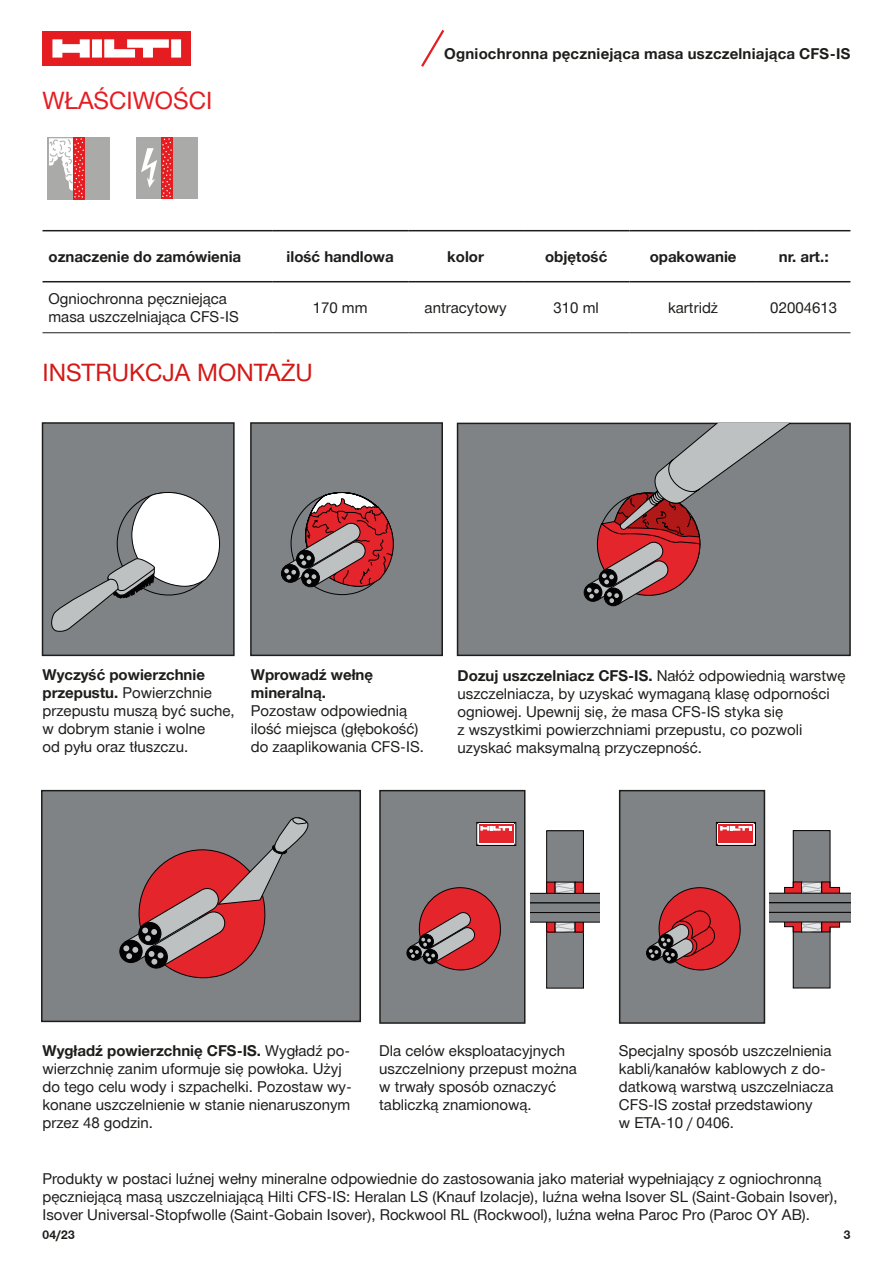
<style>
.page{position:relative;width:893px;height:1263px;background:#fff}
.page>*{position:absolute;margin:0;border:0;box-sizing:border-box;transform-origin:0 0}
.t1{font:24px "Hilti";color:#d31917}
.t2{font:24px "Hilti";color:#e51d22}
.t3{font:15px/18px "Hilti";color:#1d1d1b}
.t4{font:700 15px "Hilti";color:#1d1d1b}
.t5{font:700 12px "Hilti";color:#1d1d1b}
.s1{font-weight:700}
</style>
<div class="page">
<svg style="left:421px;top:30px;width:24px;height:37px"></svg>
<div style="left:43px;top:31px;width:148px;height:35px;background:#e51d21"></div>
<svg style="left:52px;top:39px;width:129px;height:19px"></svg>
<hr style="left:43px;top:230px;width:229px;height:1px;background:#1d1d1b">
<hr style="left:272px;top:230px;width:136px;height:1px;background:#1d1d1b">
<hr style="left:408px;top:230px;width:115px;height:1px;background:#1d1d1b">
<hr style="left:523px;top:230px;width:106px;height:1px;background:#1d1d1b">
<hr style="left:629px;top:230px;width:128px;height:1px;background:#1d1d1b">
<hr style="left:757px;top:230px;width:93px;height:1px;background:#1d1d1b">
<hr style="left:43px;top:332px;width:229px;height:1px;background:#1d1d1b">
<hr style="left:272px;top:332px;width:136px;height:1px;background:#1d1d1b">
<hr style="left:408px;top:332px;width:115px;height:1px;background:#1d1d1b">
<hr style="left:523px;top:332px;width:106px;height:1px;background:#1d1d1b">
<hr style="left:629px;top:332px;width:128px;height:1px;background:#1d1d1b">
<hr style="left:757px;top:332px;width:93px;height:1px;background:#1d1d1b">
<hr style="left:43px;top:281px;width:229px;height:1px;background:#1d1d1b">
<hr style="left:272px;top:281px;width:136px;height:1px;background:#1d1d1b">
<hr style="left:408px;top:281px;width:115px;height:1px;background:#1d1d1b">
<hr style="left:523px;top:281px;width:106px;height:1px;background:#1d1d1b">
<hr style="left:629px;top:281px;width:128px;height:1px;background:#1d1d1b">
<hr style="left:757px;top:281px;width:93px;height:1px;background:#1d1d1b">
<div style="left:136px;top:137px;width:62px;height:62px;background:#aaaaa8"></div>
<div style="left:161px;top:137px;width:12px;height:62px;background:#e51d21"></div>
<svg style="left:141px;top:138px;width:31px;height:59px"></svg>
<div style="left:48px;top:137px;width:62px;height:62px;background:#aaaaa8"></div>
<div style="left:73px;top:137px;width:12px;height:62px;background:#e51d21"></div>
<svg style="left:49px;top:138px;width:35px;height:60px"></svg>
<div style="left:43px;top:423px;width:191px;height:232px;background:#7f8386"></div>
<div style="left:42px;top:422px;width:193px;height:234px;border:2px solid #1d1d1b"></div>
<svg style="left:51px;top:492px;width:169px;height:140px"></svg>
<div style="left:251px;top:423px;width:191px;height:232px;background:#7f8386"></div>
<div style="left:250px;top:422px;width:193px;height:234px;border:2px solid #1d1d1b"></div>
<div style="left:281px;top:565px;width:18px;height:17px;background:#020203;border-radius:50%"></div>
<div style="left:281px;top:564px;width:19px;height:19px;border:1px solid #020203;border-radius:50%"></div>
<svg style="left:284px;top:492px;width:110px;height:103px"></svg>
<div style="left:458px;top:423px;width:392px;height:232px;background:#7f8386"></div>
<div style="left:457px;top:423px;width:394px;height:233px;border:2px solid #1d1d1b"></div>
<div style="left:584px;top:583px;width:18px;height:18px;background:#020203;border-radius:50%"></div>
<div style="left:584px;top:583px;width:18px;height:19px;border:1px solid #020203;border-radius:50%"></div>
<div style="left:604px;top:588px;width:18px;height:18px;border:1px solid #020203;border-radius:50%"></div>
<svg style="left:587px;top:424px;width:236px;height:181px"></svg>
<div style="left:42px;top:791px;width:318px;height:230px;background:#7f8386"></div>
<div style="left:41px;top:790px;width:320px;height:232px;border:2px solid #1d1d1b"></div>
<div style="left:120px;top:940px;width:22px;height:22px;background:#020203;border-radius:50%"></div>
<div style="left:119px;top:940px;width:24px;height:23px;border:1px solid #020203;border-radius:50%"></div>
<svg style="left:123px;top:817px;width:186px;height:162px"></svg>
<div style="left:380px;top:791px;width:145px;height:232px;background:#7f8386"></div>
<div style="left:379px;top:790px;width:146px;height:234px;border:2px solid #1d1d1b"></div>
<div style="left:407px;top:946px;width:14px;height:14px;background:#020203;border-radius:50%"></div>
<div style="left:407px;top:945px;width:15px;height:15px;border:1px solid #020203;border-radius:50%"></div>
<svg style="left:409px;top:887px;width:92px;height:83px"></svg>
<div style="left:477px;top:822px;width:39px;height:23px;background:#e5252c"></div>
<div style="left:477px;top:822px;width:39px;height:23px;border:1px solid #020203"></div>
<svg style="left:477px;top:823px;width:38px;height:8px"></svg>
<div style="left:547px;top:831px;width:36px;height:157px;background:#7f8386"></div>
<div style="left:546px;top:830px;width:38px;height:158px;border:1px solid #020203"></div>
<svg style="left:530px;top:882px;width:70px;height:50px"></svg>
<div style="left:620px;top:791px;width:144px;height:232px;background:#7f8386"></div>
<div style="left:619px;top:790px;width:146px;height:234px;border:2px solid #1d1d1b"></div>
<svg style="left:718px;top:831px;width:36px;height:12px"></svg>
<div style="left:716px;top:822px;width:40px;height:23px;border:1px solid #020203"></div>
<div style="left:719px;top:825px;width:34px;height:18px;background:#e5252c"></div>
<svg style="left:717px;top:823px;width:38px;height:8px"></svg>
<div style="left:646px;top:945px;width:15px;height:15px;border:1px solid #020203;border-radius:50%"></div>
<svg style="left:649px;top:887px;width:92px;height:83px"></svg>
<div style="left:793px;top:831px;width:37px;height:157px;background:#7f8386"></div>
<div style="left:793px;top:830px;width:37px;height:158px;border:1px solid #020203"></div>
<svg style="left:769px;top:881px;width:81px;height:51px"></svg>
<p class="t2" style="left:43px;top:83px;width:171px">WŁAŚCIWOŚCI</p>
<p class="t4" style="left:444px;top:45px;width:408px">Ogniochronna pęczniejąca masa uszczelniająca CFS-IS</p>
<p class="t4" style="left:49px;top:248px;width:194px">oznaczenie do zamówienia</p>
<p class="t4" style="left:287px;top:248px;width:109px">ilość handlowa</p>
<p class="t4" style="left:447px;top:248px;width:38px">kolor</p>
<p class="t4" style="left:545px;top:248px;width:64px">objętość</p>
<p class="t4" style="left:650px;top:248px;width:88px">opakowanie</p>
<p class="t4" style="left:779px;top:248px;width:51px">nr. art.:</p>
<p class="t3" style="left:49px;top:290px;width:192px">Ogniochronna pęczniejąca masa uszczelniająca CFS-IS</p>
<p class="t3" style="left:313px;top:299px;width:56px">170 mm</p>
<p class="t3" style="left:425px;top:299px;width:83px">antracytowy</p>
<p class="t3" style="left:553px;top:299px;width:47px">310 ml</p>
<p class="t3" style="left:668px;top:299px;width:51px">kartridż</p>
<p class="t3" style="left:770px;top:299px;width:68px">02004613</p>
<p class="t1" style="left:43px;top:356px;width:272px">INSTRUKCJA MONTAŻU</p>
<p class="t3" style="left:43px;top:665px;width:194px"><span class="s1">Wyczyść powierzchnie przepustu.</span> Powierzchnie przepustu muszą być suche, w dobrym stanie i wolne<br>od pyłu oraz tłuszczu.</p>
<p class="t3" style="left:251px;top:665px;width:175px"><span class="s1">Wprowadź wełnę mineralną.<br></span>Pozostaw odpowiednią ilość miejsca (głębokość) do zaaplikowania CFS-IS.</p>
<p class="t3" style="left:458px;top:666px;width:390px"><span class="s1">Dozuj uszczelniacz CFS-IS.</span> Nałóż odpowiednią warstwę uszczelniacza, by uzyskać wymaganą klasę odporności ogniowej. Upewnij się, że masa CFS-IS styka się<br>z wszystkimi powierzchniami przepustu, co pozwoli uzyskać maksymalną przyczepność.</p>
<p class="t3" style="left:43px;top:1041px;width:311px"><span class="s1">Wygładź powierzchnię CFS-IS.</span> Wygładź po&shy;wierzchnię zanim uformuje się powłoka. Użyj do tego celu wody i szpachelki. Pozostaw wy&shy;konane uszczelnienie w stanie nienaruszonym przez 48 godzin.</p>
<p class="t3" style="left:379px;top:1041px;width:199px">Dla celów eksploatacyjnych uszczelniony przepust można w trwały sposób oznaczyć tabliczką znamionową.</p>
<p class="t3" style="left:619px;top:1041px;width:216px">Specjalny sposób uszczelnienia kabli/kanałów kablowych z do&shy;datkową warstwą uszczelniacza<br>CFS-IS został przedstawiony<br>w ETA-10 / 0406.</p>
<p class="t3" style="left:43px;top:1170px;width:796px">Produkty w postaci luźnej wełny mineralne odpowiednie do zastosowania jako materiał wypełniający z ogniochronną pęczniejącą masą uszczelniającą Hilti CFS-IS: Heralan LS (Knauf Izolacje), luźna wełna Isover SL (Saint-Gobain Isover),<br>Isover Universal-Stopfwolle (Saint-Gobain Isover), Rockwool RL (Rockwool), luźna wełna Paroc Pro (Paroc OY AB).</p>
<p class="t5" style="left:43px;top:1228px;width:34px">04/23</p>
<p class="t5" style="left:844px;top:1228px;width:8px">3</p>
</div>
